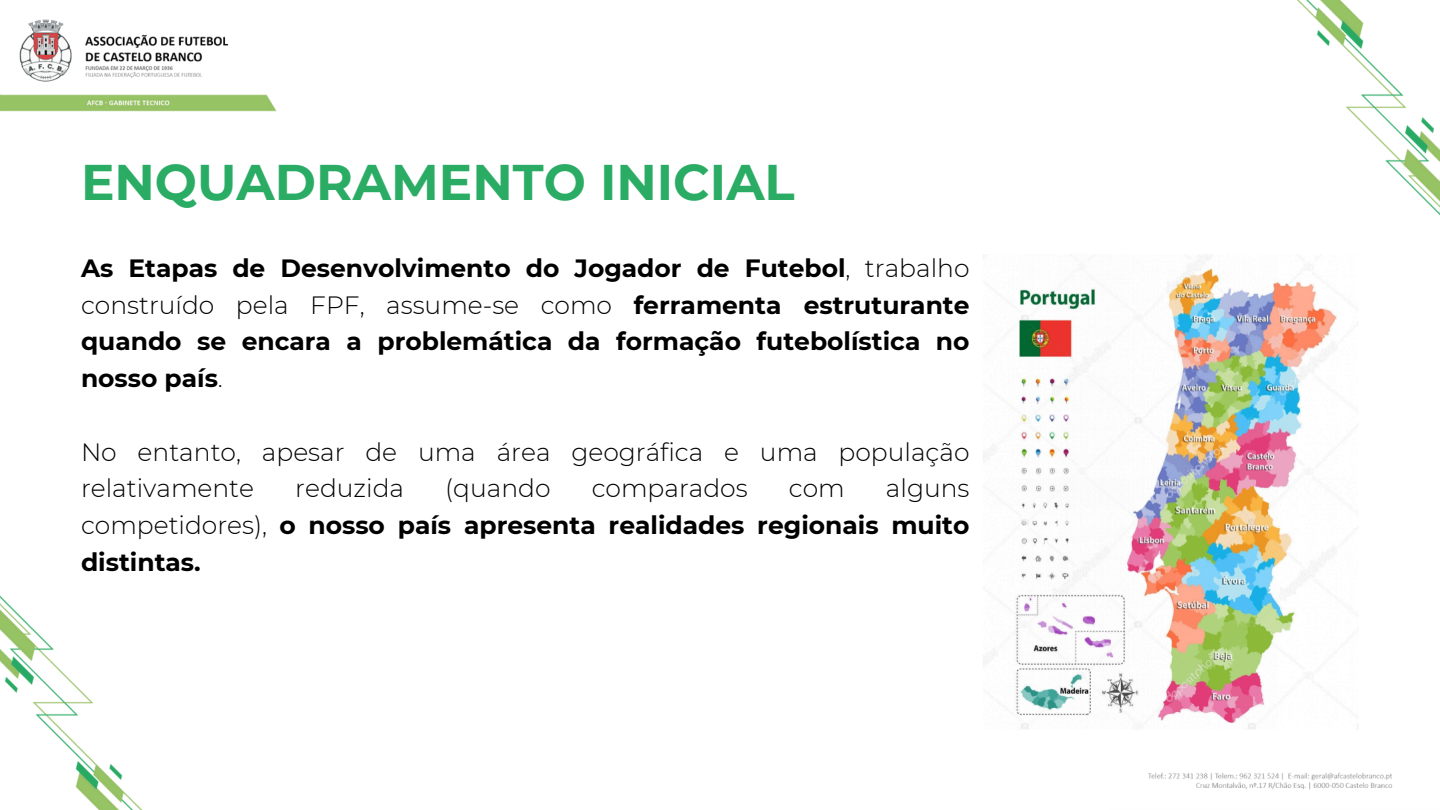
<style>
.page{position:relative;width:1440px;height:810px;background:#fff}
.page>*{position:absolute;margin:0;border:0;box-sizing:border-box;transform-origin:0 0}
.t1{font:700 50px "Montserrat";color:#2aac65}
.t2{font:700 25px/36.8px "Montserrat";color:#000;text-align:justify}
.t3{font:300 25px/36.8px "Montserrat";color:#000}
.s1{font-weight:300}
</style>
<div class="page">
<img style="left:0;top:19px;width:277px;height:93px">
<img style="left:1148px;top:772px;width:245px;height:18px">
<img style="left:0;top:595px;width:143px;height:215px">
<img style="left:1297px;top:0;width:143px;height:216px">
<img style="left:983px;top:254px;width:376px;height:475px">
<p class="t1" style="left:81px;top:151px;width:715px">ENQUADRAMENTO INICIAL</p>
<p class="t2" style="left:81px;top:249px;width:890px">As Etapas de Desenvolvimento do Jogador de Futebol<span class="s1">, trabalho construído pela FPF, assume-se como</span> ferramenta estruturante quando se encara a problemática da formação futebolística no nosso país<span class="s1">.</span></p>
<p class="t3" style="left:81px;top:433px;width:890px">No entanto, apesar de uma área geográfica e uma população relativamente</p>
<p class="t2" style="left:81px;top:470px;width:890px;text-indent:805px"><span class="s1">alguns competidores),</span> o nosso país apresenta realidades regionais muito distintas.</p>
<p class="t3" style="left:295px;top:470px;width:110px">reduzida</p>
<p class="t3" style="left:445px;top:470px;width:107px">(quando</p>
<p class="t3" style="left:592px;top:470px;width:158px">comparados</p>
<p class="t3" style="left:789px;top:470px;width:57px">com</p>
</div>
